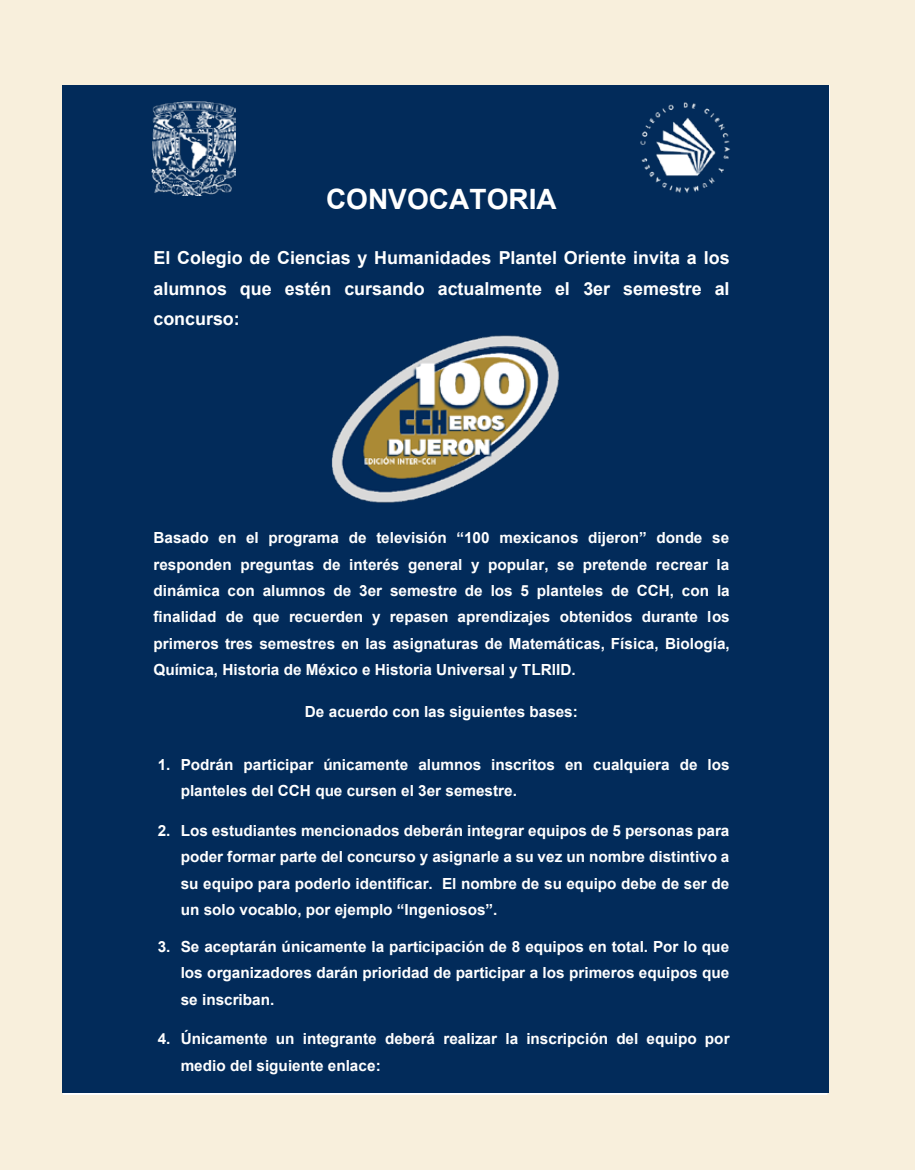
<style>
.page{position:relative;width:915px;height:1170px;background:#fff}
.page>*{position:absolute;margin:0;border:0;box-sizing:border-box;transform-origin:0 0}
.t1{font:700 28.05px "Arial";color:#fff}
.t2{font:700 17.85px/30.8px "Arial";color:#fff;text-align:justify}
.t3{font:700 15.3px/26.4px "Arial";color:#fff;text-align:justify}
</style>
<div class="page">
<div style="left:1px;top:0;width:913px;height:1169px;background:#f8efdc"></div>
<svg style="left:0;top:0;width:1px;height:1169px"></svg>
<div style="left:63px;top:85px;width:758px;height:1007px;background:#022b5a"></div>
<img style="left:640px;top:102px;width:90px;height:91px">
<img style="left:331px;top:335px;width:228px;height:168px">
<img style="left:151px;top:101px;width:84px;height:94px">
<h1 class="t1" style="left:326px;top:181px;width:232px">CONVOCATORIA</h1>
<p class="t2" style="left:153px;top:243px;width:577px">El Colegio de Ciencias y Humanidades Plantel Oriente invita a los alumnos que estén cursando actualmente el 3er semestre al concurso:</p>
<p class="t3" style="left:153px;top:524px;width:577px">Basado en el programa de televisión “100 mexicanos dijeron” donde se responden preguntas de interés general y popular, se pretende recrear la dinámica con alumnos de 3er semestre de los 5 planteles de CCH, con la finalidad de que recuerden y repasen aprendizajes obtenidos durante los primeros tres semestres en las asignaturas de Matemáticas, Física, Biología, Química, Historia de México e Historia Universal y TLRIID.</p>
<p class="t3" style="left:305px;top:698px;width:274px">De acuerdo con las siguientes bases:</p>
<p class="t3" style="left:181px;top:751px;width:550px;text-indent:-23px">1. Podrán participar únicamente alumnos inscritos en cualquiera de los planteles del CCH que cursen el 3er semestre.</p>
<p class="t3" style="left:181px;top:817px;width:550px;text-indent:-23px">2. Los estudiantes mencionados deberán integrar equipos de 5 personas para poder formar parte del concurso y asignarle a su vez un nombre distintivo a su equipo para poderlo identificar. El nombre de su equipo debe de ser de un solo vocablo, por ejemplo “Ingeniosos”.</p>
<p class="t3" style="left:181px;top:933px;width:550px;text-indent:-23px">3. Se aceptarán únicamente la participación de 8 equipos en total. Por lo que los organizadores darán prioridad de participar a los primeros equipos que se inscriban.</p>
<p class="t3" style="left:181px;top:1025px;width:550px;text-indent:-23px">4. Únicamente un integrante deberá realizar la inscripción del equipo por medio del siguiente enlace:</p>
</div>
